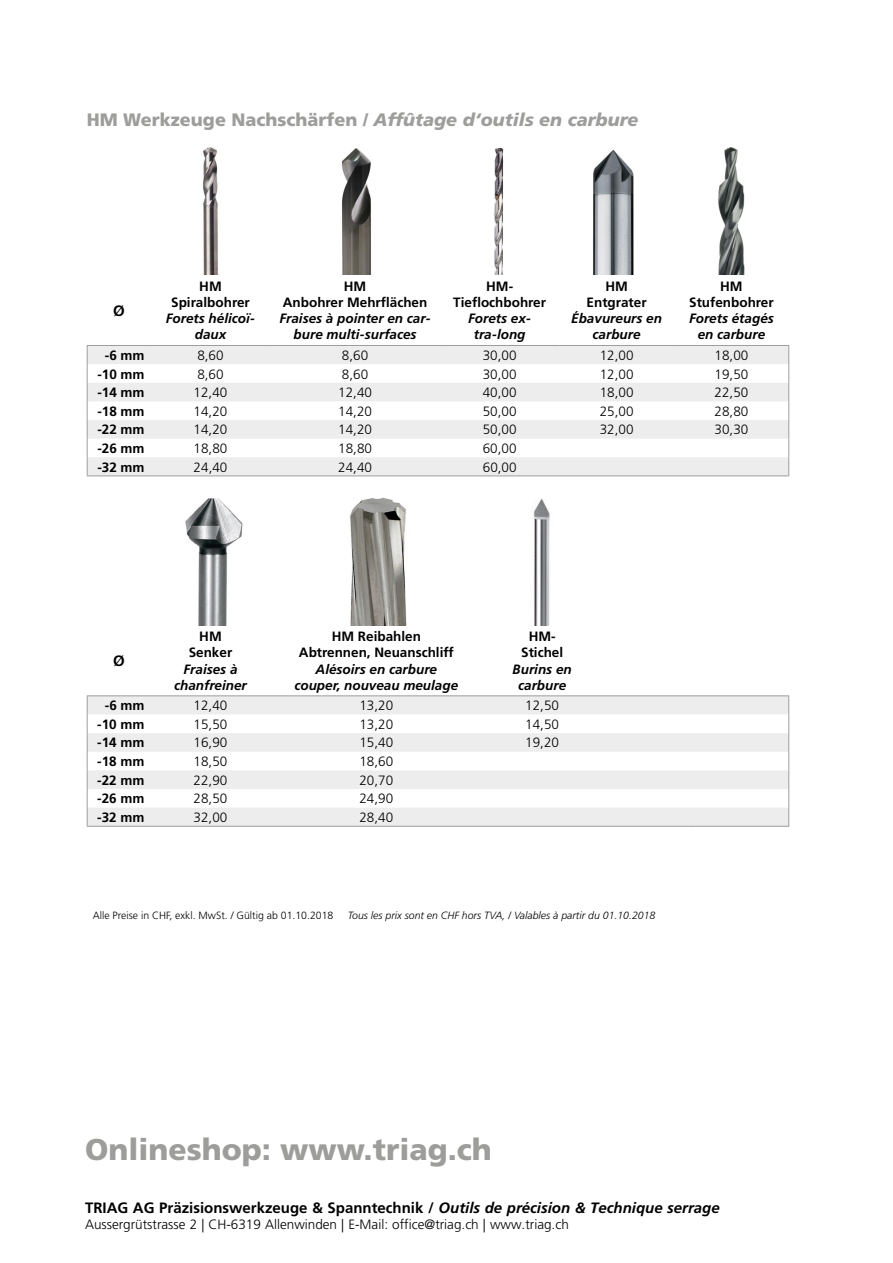
<style>
.page{position:relative;width:893px;height:1263px;background:#fff}
.page>*{position:absolute;margin:0;border:0;box-sizing:border-box;transform-origin:0 0}
.t1{font:900 30px "Frutiger LT Std";color:#9d9d9c}
.t2{font:italic 900 18px "Frutiger LT Std";color:#9d9d9c}
.t3{font:700 15px "Frutiger LT Std";color:#000}
.t4{font:300 13.5px "Frutiger LT Std";color:#000}
.t5{font:700 13.5px/16.2px "Frutiger LT Std";color:#000;text-align:center}
.t6{font:italic 700 13.5px/16.2px "Frutiger LT Std";color:#000;text-align:center}
.t7{font:italic 300 10.5px "Frutiger LT Std";color:#000}
.t8{font:300 10.5px "Frutiger LT Std";color:#000}
.s1{font-style:normal}
.s2{font-style:italic}
</style>
<div class="page">
<svg style="left:88px;top:346px;width:700px;height:129px;fill:#ededed"></svg>
<hr style="left:87px;top:345px;width:64px;height:1px;background:#9d9d9c">
<hr style="left:151px;top:345px;width:119px;height:1px;background:#9d9d9c">
<hr style="left:270px;top:345px;width:170px;height:1px;background:#9d9d9c">
<hr style="left:440px;top:345px;width:119px;height:1px;background:#9d9d9c">
<hr style="left:559px;top:345px;width:115px;height:1px;background:#9d9d9c">
<hr style="left:674px;top:345px;width:115px;height:1px;background:#9d9d9c">
<svg style="left:87px;top:346px;width:1px;height:129px"></svg>
<svg style="left:788px;top:346px;width:1px;height:129px"></svg>
<hr style="left:87px;top:475px;width:64px;height:1px;background:#9d9d9c">
<hr style="left:151px;top:475px;width:119px;height:1px;background:#9d9d9c">
<hr style="left:270px;top:475px;width:170px;height:1px;background:#9d9d9c">
<hr style="left:440px;top:475px;width:119px;height:1px;background:#9d9d9c">
<hr style="left:559px;top:475px;width:115px;height:1px;background:#9d9d9c">
<hr style="left:674px;top:475px;width:115px;height:1px;background:#9d9d9c">
<img style="left:203px;top:147px;width:16px;height:128px">
<img style="left:342px;top:148px;width:29px;height:127px">
<img style="left:494px;top:148px;width:10px;height:127px">
<img style="left:593px;top:149px;width:41px;height:126px">
<img style="left:718px;top:147px;width:27px;height:128px">
<svg style="left:88px;top:696px;width:700px;height:130px;fill:#ededed"></svg>
<hr style="left:87px;top:695px;width:64px;height:1px;background:#9d9d9c">
<hr style="left:151px;top:695px;width:119px;height:1px;background:#9d9d9c">
<hr style="left:270px;top:695px;width:213px;height:1px;background:#9d9d9c">
<hr style="left:483px;top:695px;width:119px;height:1px;background:#9d9d9c">
<hr style="left:602px;top:695px;width:93px;height:1px;background:#9d9d9c">
<hr style="left:695px;top:695px;width:94px;height:1px;background:#9d9d9c">
<svg style="left:87px;top:696px;width:1px;height:130px"></svg>
<svg style="left:788px;top:696px;width:1px;height:130px"></svg>
<hr style="left:87px;top:826px;width:64px;height:1px;background:#9d9d9c">
<hr style="left:151px;top:826px;width:119px;height:1px;background:#9d9d9c">
<hr style="left:270px;top:826px;width:213px;height:1px;background:#9d9d9c">
<hr style="left:483px;top:826px;width:119px;height:1px;background:#9d9d9c">
<hr style="left:602px;top:826px;width:93px;height:1px;background:#9d9d9c">
<hr style="left:695px;top:826px;width:94px;height:1px;background:#9d9d9c">
<img style="left:185px;top:499px;width:58px;height:126px">
<img style="left:350px;top:497px;width:57px;height:128px">
<img style="left:533px;top:498px;width:17px;height:127px">
<h2 class="t2" style="left:87px;top:109px;width:553px"><span class="s1">HM Werkzeuge Nachschärfen /</span> Affûtage d‘outils en carbure</h2>
<p class="t3" style="left:113px;top:302px;width:13px">Ø</p>
<p class="t5" style="left:171px;top:278px;width:80px">HM<br>Spiralbohrer</p>
<p class="t6" style="left:166px;top:311px;width:91px">Forets hélicoï&shy;daux</p>
<p class="t5" style="left:283px;top:278px;width:146px">HM<br>Anbohrer Mehrflächen</p>
<p class="t6" style="left:279px;top:311px;width:153px">Fraises à pointer en car&shy;bure multi-surfaces</p>
<p class="t5" style="left:453px;top:278px;width:94px">HM-<br>Tieflochbohrer</p>
<p class="t6" style="left:468px;top:311px;width:65px">Forets ex&shy;tra-long</p>
<p class="t5" style="left:587px;top:278px;width:62px">HM<br>Entgrater</p>
<p class="t6" style="left:571px;top:311px;width:92px">Ébavureurs en carbure</p>
<p class="t5" style="left:689px;top:278px;width:86px">HM<br>Stufenbohrer</p>
<p class="t6" style="left:689px;top:311px;width:86px">Forets étagés en carbure</p>
<p class="t5" style="left:105px;top:347px;width:41px">-6 mm</p>
<p class="t4" style="left:197px;top:348px;width:28px">8,60</p>
<p class="t4" style="left:342px;top:348px;width:28px">8,60</p>
<p class="t4" style="left:483px;top:348px;width:35px">30,00</p>
<p class="t4" style="left:600px;top:348px;width:35px">12,00</p>
<p class="t4" style="left:715px;top:348px;width:35px">18,00</p>
<p class="t5" style="left:97px;top:366px;width:49px">-10 mm</p>
<p class="t4" style="left:197px;top:366px;width:28px">8,60</p>
<p class="t4" style="left:342px;top:366px;width:28px">8,60</p>
<p class="t4" style="left:483px;top:366px;width:35px">30,00</p>
<p class="t4" style="left:600px;top:366px;width:35px">12,00</p>
<p class="t4" style="left:715px;top:366px;width:35px">19,50</p>
<p class="t5" style="left:97px;top:384px;width:49px">-14 mm</p>
<p class="t4" style="left:194px;top:385px;width:35px">12,40</p>
<p class="t4" style="left:338px;top:385px;width:35px">12,40</p>
<p class="t4" style="left:483px;top:385px;width:35px">40,00</p>
<p class="t4" style="left:600px;top:385px;width:35px">18,00</p>
<p class="t4" style="left:715px;top:385px;width:35px">22,50</p>
<p class="t5" style="left:97px;top:403px;width:49px">-18 mm</p>
<p class="t4" style="left:194px;top:403px;width:35px">14,20</p>
<p class="t4" style="left:338px;top:403px;width:35px">14,20</p>
<p class="t4" style="left:483px;top:403px;width:35px">50,00</p>
<p class="t4" style="left:600px;top:403px;width:35px">25,00</p>
<p class="t4" style="left:715px;top:403px;width:35px">28,80</p>
<p class="t5" style="left:97px;top:422px;width:49px">-22 mm</p>
<p class="t4" style="left:194px;top:422px;width:35px">14,20</p>
<p class="t4" style="left:338px;top:422px;width:35px">14,20</p>
<p class="t4" style="left:483px;top:422px;width:35px">50,00</p>
<p class="t4" style="left:600px;top:422px;width:35px">32,00</p>
<p class="t4" style="left:715px;top:422px;width:35px">30,30</p>
<p class="t5" style="left:97px;top:440px;width:49px">-26 mm</p>
<p class="t4" style="left:194px;top:441px;width:35px">18,80</p>
<p class="t4" style="left:338px;top:441px;width:35px">18,80</p>
<p class="t4" style="left:483px;top:441px;width:35px">60,00</p>
<p class="t5" style="left:97px;top:459px;width:49px">-32 mm</p>
<p class="t4" style="left:194px;top:459px;width:35px">24,40</p>
<p class="t4" style="left:338px;top:459px;width:35px">24,40</p>
<p class="t4" style="left:483px;top:459px;width:35px">60,00</p>
<p class="t3" style="left:113px;top:652px;width:13px">Ø</p>
<p class="t5" style="left:189px;top:628px;width:45px">HM<br>Senker</p>
<p class="t6" style="left:174px;top:661px;width:74px">Fraises à chanfreiner</p>
<p class="t5" style="left:299px;top:628px;width:156px">HM Reibahlen<br>Abtrennen, Neuanschliff</p>
<p class="t6" style="left:294px;top:661px;width:165px">Alésoirs en carbure couper, nouveau meulage</p>
<p class="t5" style="left:521px;top:628px;width:44px">HM-<br>Stichel</p>
<p class="t6" style="left:513px;top:661px;width:61px">Burins en carbure</p>
<p class="t5" style="left:105px;top:697px;width:41px">-6 mm</p>
<p class="t4" style="left:194px;top:698px;width:35px">12,40</p>
<p class="t4" style="left:359px;top:698px;width:35px">13,20</p>
<p class="t4" style="left:525px;top:698px;width:35px">12,50</p>
<p class="t5" style="left:97px;top:716px;width:49px">-10 mm</p>
<p class="t4" style="left:194px;top:716px;width:35px">15,50</p>
<p class="t4" style="left:359px;top:716px;width:35px">13,20</p>
<p class="t4" style="left:525px;top:716px;width:35px">14,50</p>
<p class="t5" style="left:97px;top:735px;width:49px">-14 mm</p>
<p class="t4" style="left:194px;top:735px;width:35px">16,90</p>
<p class="t4" style="left:359px;top:735px;width:35px">15,40</p>
<p class="t4" style="left:525px;top:735px;width:35px">19,20</p>
<p class="t5" style="left:97px;top:753px;width:49px">-18 mm</p>
<p class="t4" style="left:194px;top:754px;width:35px">18,50</p>
<p class="t4" style="left:359px;top:754px;width:35px">18,60</p>
<p class="t5" style="left:97px;top:772px;width:49px">-22 mm</p>
<p class="t4" style="left:194px;top:772px;width:35px">22,90</p>
<p class="t4" style="left:359px;top:772px;width:35px">20,70</p>
<p class="t5" style="left:97px;top:791px;width:49px">-26 mm</p>
<p class="t4" style="left:194px;top:791px;width:35px">28,50</p>
<p class="t4" style="left:359px;top:791px;width:35px">24,90</p>
<p class="t5" style="left:97px;top:809px;width:49px">-32 mm</p>
<p class="t4" style="left:194px;top:810px;width:35px">32,00</p>
<p class="t4" style="left:359px;top:810px;width:35px">28,40</p>
<p class="t8" style="left:93px;top:910px;width:242px">Alle Preise in CHF, exkl. MwSt. / Gültig ab 01.10.2018</p>
<p class="t7" style="left:348px;top:910px;width:309px">Tous les prix sont en CHF hors TVA, / Valables à partir du 01.10.2018</p>
<h1 class="t1" style="left:85px;top:1131px;width:408px">Onlineshop: www.triag.ch</h1>
<p class="t3" style="left:85px;top:1198px;width:636px">TRIAG AG Präzisionswerkzeuge &amp; Spanntechnik / <span class="s2">Outils de précision &amp; Technique serrage</span></p>
<p class="t4" style="left:85px;top:1216px;width:485px">Aussergrütstrasse 2 | CH-6319 Allenwinden | E-Mail: office@triag.ch | www.triag.ch</p>
</div>
